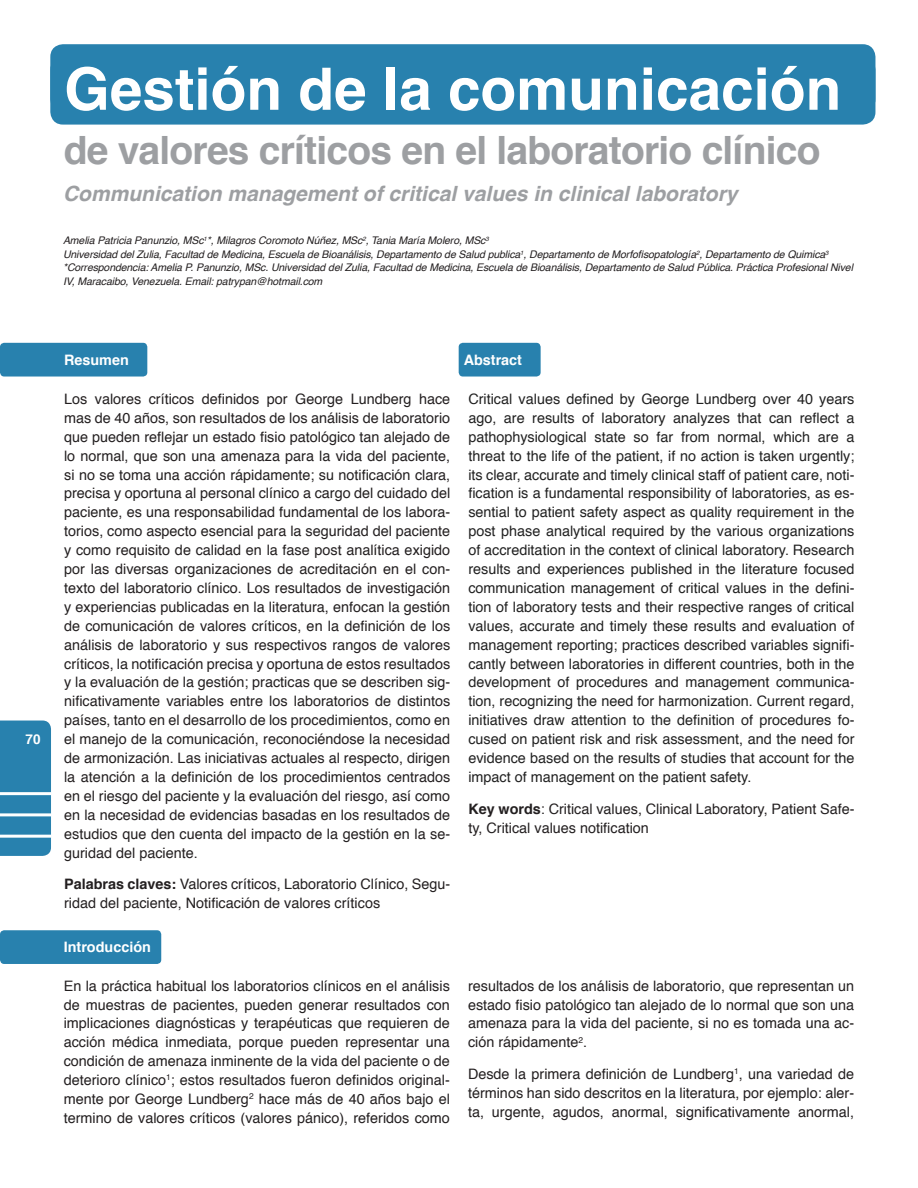
<style>
.page{position:relative;width:918px;height:1188px;background:#fff}
.page>*{position:absolute;margin:0;border:0;box-sizing:border-box;transform-origin:0 0}
.t1{font:700 58.5px "Helvetica";color:#fff}
.t2{font:700 39px "Helvetica";letter-spacing:-.02em;color:#9d9fa2}
.t3{font:italic 700 21px "Helvetica";color:#9d9fa2}
.t4{font:14.4px/18.9px "Helvetica";color:#231f20;text-align:justify}
.HTML_Preformatted{font:14.4px/18.9px "Helvetica";color:#212121;text-align:justify}
.t5{font:700 14.4px "Helvetica";color:#fff}
.t6{font:700 13.5px "Helvetica";color:#fff}
.t7{font:italic 10.5px/13.5px "Helvetica";letter-spacing:-.01em;color:#231f20}
.s1{font-weight:700}
</style>
<div class="page">
<div style="left:0;top:721px;width:51px;height:135px;background:#2881ae"></div>
<hr style="left:0;top:835px;width:51px;height:3px;background:#fff">
<hr style="left:0;top:813px;width:51px;height:3px;background:#fff">
<hr style="left:0;top:792px;width:51px;height:3px;background:#fff">
<div style="left:0;top:930px;width:161px;height:34px;background:#2881ae;border-radius:4px"></div>
<div style="left:50px;top:44px;width:825px;height:68px;background:#2881ae;border-radius:13px"></div>
<div style="left:50px;top:57px;width:825px;height:68px;background:#2881ae;border-radius:13px"></div>
<div style="left:0;top:343px;width:147px;height:34px;background:#2881ae;border-radius:4px"></div>
<div style="left:459px;top:343px;width:82px;height:34px;background:#2881ae;border-radius:4px"></div>
<p class="t1" style="left:64px;top:42px;width:778px">Gestión de la comunicación</p>
<p class="t2" style="left:64px;top:119px;width:758px">de valores críticos en el laboratorio clínico</p>
<p class="t3" style="left:63px;top:177px;width:676px">Communication management of critical values in clinical laboratory</p>
<p class="t7" style="left:63px;top:234px;width:427px">Amelia Patricia Panunzio, MSc<sup>1</sup>*, Milagros Coromoto Núñez, MSc<sup>2</sup>, Tania María Molero, MSc<sup>3</sup></p>
<p class="t7" style="left:63px;top:248px;width:767px">Universidad del Zulia, Facultad de Medicina, Escuela de Bioanálisis, Departamento de Salud publica<sup>1</sup>, Departamento de Morfofisopatología<sup>2</sup>, Departamento de Quimica<sup>3</sup></p>
<p class="t7" style="left:63px;top:261px;width:791px">*Correspondencia: Amelia P. Panunzio, MSc. Universidad del Zulia, Facultad de Medicina, Escuela de Bioanálisis, Departamento de Salud Pública. Práctica Profesional Nivel<br>IV, Maracaibo, Venezuela. Email: patrypan@hotmail.com</p>
<p class="t6" style="left:26px;top:729px;width:17px">70</p>
<p class="t5" style="left:64px;top:348px;width:66px">Resumen</p>
<p class="t4" style="left:64px;top:390px;width:388px">Los valores críticos definidos por George Lundberg hace mas de 40 años, son resultados de los análisis de laboratorio que pueden reflejar un estado fisio patológico tan alejado de lo normal, que son una amenaza para la vida del paciente, si no se toma una acción rápidamente; su notificación clara, precisa y oportuna al personal clínico a cargo del cuidado del paciente, es una responsabilidad fundamental de los labora&shy;torios, como aspecto esencial para la seguridad del paciente y como requisito de calidad en la fase post analítica exigido por las diversas organizaciones de acreditación en el con&shy;texto del laboratorio clínico. Los resultados de investigación y experiencias publicadas en la literatura, enfocan la gestión de comunicación de valores críticos, en la definición de los análisis de laboratorio y sus respectivos rangos de valores críticos, la notificación precisa y oportuna de estos resultados y la evaluación de la gestión; practicas que se describen sig&shy;nificativamente variables entre los laboratorios de distintos países, tanto en el desarrollo de los procedimientos, como en el manejo de la comunicación, reconociéndose la necesidad de armonización. Las iniciativas actuales al respecto, dirigen la atención a la definición de los procedimientos centrados en el riesgo del paciente y la evaluación del riesgo, así como en la necesidad de evidencias basadas en los resultados de estudios que den cuenta del impacto de la gestión en la se&shy;guridad del paciente.</p>
<p class="t4" style="left:64px;top:875px;width:388px"><span class="s1">Palabras claves:</span> Valores críticos, Laboratorio Clínico, Segu&shy;ridad del paciente, Notificación de valores críticos</p>
<p class="t5" style="left:464px;top:348px;width:60px">Abstract</p>
<p class="HTML_Preformatted" style="left:468px;top:390px;width:388px">Critical values defined by George Lundberg over 40 years ago, are results of laboratory analyzes that can reflect a pathophysiological state so far from normal, which are a threat to the life of the patient, if no action is taken urgently; its clear, accurate and timely clinical staff of patient care, noti&shy;fication is a fundamental responsibility of laboratories, as es&shy;sential to patient safety aspect as quality requirement in the post phase analytical required by the various organizations of accreditation in the context of clinical laboratory. Research results and experiences published in the literature focused communication management of critical values in the defini&shy;tion of laboratory tests and their respective ranges of critical values, accurate and timely these results and evaluation of management reporting; practices described variables signifi&shy;cantly between laboratories in different countries, both in the development of procedures and management communica&shy;tion, recognizing the need for harmonization. Current regard, initiatives draw attention to the definition of procedures fo&shy;cused on patient risk and risk assessment, and the need for evidence based on the results of studies that account for the impact of management on the patient safety.</p>
<p class="t4" style="left:468px;top:800px;width:388px"><span class="s1">Key words</span>: Critical values, Clinical Laboratory, Patient Safe&shy;ty, Critical values notification</p>
<p class="t5" style="left:64px;top:935px;width:89px">Introducción</p>
<p class="t4" style="left:64px;top:977px;width:388px">En la práctica habitual los laboratorios clínicos en el análisis de muestras de pacientes, pueden generar resultados con implicaciones diagnósticas y terapéuticas que requieren de acción médica inmediata, porque pueden representar una condición de amenaza inminente de la vida del paciente o de deterioro clínico<sup>1</sup>; estos resultados fueron definidos original&shy;mente por George Lundberg<sup>2</sup> hace más de 40 años bajo el termino de valores críticos (valores pánico), referidos como</p>
<p class="t4" style="left:468px;top:977px;width:388px">resultados de los análisis de laboratorio, que representan un estado fisio patológico tan alejado de lo normal que son una amenaza para la vida del paciente, si no es tomada una ac&shy;ción rápidamente<sup>2</sup>.</p>
<p class="t4" style="left:468px;top:1065px;width:388px">Desde la primera definición de Lundberg<sup>1</sup>, una variedad de términos han sido descritos en la literatura, por ejemplo: aler&shy;ta, urgente, agudos, anormal, significativamente anormal,</p>
</div>
